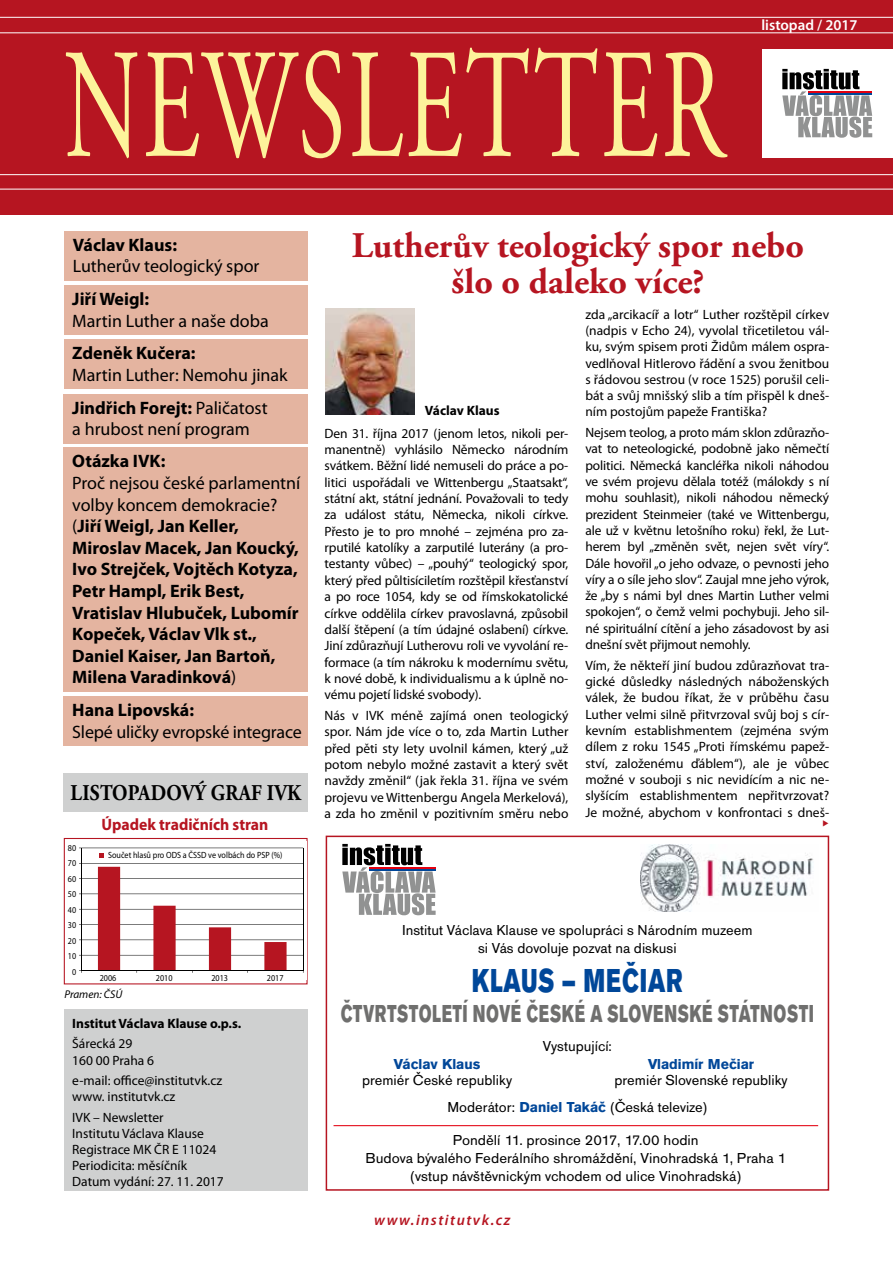
<style>
.page{position:relative;width:893px;height:1263px;background:#fff}
.page>*{position:absolute;margin:0;border:0;box-sizing:border-box;transform-origin:0 0}
.t1{font:156px "Adobe Garamond Pro";letter-spacing:.03em;color:#fdf39b;scale:.62 1}
.t2{font:700 36px/36px "Adobe Garamond Pro";color:#b61521;text-align:center}
.t3{font:900 34.5px "Accius TOT";letter-spacing:.035em;color:#004799;scale:.69 1}
.t4{font:900 25.5px "Accius TOT";letter-spacing:.035em;color:#6f6f6e;scale:.65 1}
.t5{font:700 22.5px "Adobe Garamond Pro";letter-spacing:.015em;color:#000;scale:.87 1}
.t6{font:700 18px/21.6px "Myriad Pro";color:#000}
.t7{font:18px/32.7px "Myriad Pro";color:#000}
.t8{font:700 16.5px "Myriad Pro";color:#b61521;scale:.95 1}
.t9{font:15px/18px "Accius TOT";color:#000;text-align:center}
.t10{font:700 15px "Accius TOT";color:#004799}
.t11{font:italic 600 15px "Myriad Pro";letter-spacing:.1em;color:#b61521}
.t12{font:600 15px "Myriad Pro";color:#fff}
.t13{font:13.5px/16.4px "Myriad Pro";color:#000;text-align:justify}
.t14{font:700 13.5px "Myriad Pro";color:#000}
.t15{font:italic 11.25px "Myriad Pro";color:#000}
.t16{font:9px/15.5px "Myriad Pro";color:#000;text-align:center;scale:.9 1}
.s1{font-weight:700}
.s2{font-weight:400}
.s3{font-weight:700;color:#004799}
</style>
<div class="page">
<div style="left:326px;top:836px;width:503px;height:355px;border:2px solid #b61521"></div>
<div style="left:0;top:0;width:893px;height:215px;background:#b61521"></div>
<div style="left:762px;top:50px;width:131px;height:108px;background:#fff"></div>
<svg style="left:782px;top:69px;width:90px;height:69px"></svg>
<hr style="left:808px;top:91px;width:64px;height:2px;background:#e3000f">
<hr style="left:808px;top:93px;width:64px;height:1px;background:#004799">
<hr style="left:0;top:17px;width:893px;height:1px;background:#fff">
<hr style="left:0;top:174px;width:893px;height:1px;background:#fff">
<hr style="left:0;top:33px;width:893px;height:1px;background:#fff">
<hr style="left:0;top:189px;width:893px;height:1px;background:#fff">
<div style="left:64px;top:285px;width:244px;height:50px;background:#e4b4a0"></div>
<div style="left:64px;top:339px;width:244px;height:50px;background:#e4b4a0"></div>
<div style="left:64px;top:394px;width:244px;height:50px;background:#e4b4a0"></div>
<div style="left:64px;top:696px;width:244px;height:50px;background:#e4b4a0"></div>
<div style="left:64px;top:448px;width:244px;height:244px;background:#e4b4a0"></div>
<div style="left:64px;top:231px;width:244px;height:50px;background:#e4b4a0"></div>
<div style="left:64px;top:1009px;width:244px;height:182px;background:#cfd0d0"></div>
<div style="left:64px;top:773px;width:244px;height:38px;background:#cfd0d0"></div>
<img style="left:325px;top:308px;width:89px;height:107px">
<div style="left:64px;top:838px;width:244px;height:146px;border:1px solid #b61521"></div>
<hr style="left:81px;top:955px;width:222px;height:1px;background:#000">
<hr style="left:81px;top:939px;width:222px;height:1px;background:#000">
<hr style="left:81px;top:924px;width:222px;height:1px;background:#000">
<hr style="left:81px;top:909px;width:222px;height:1px;background:#000">
<hr style="left:81px;top:894px;width:222px;height:1px;background:#000">
<hr style="left:81px;top:878px;width:222px;height:1px;background:#000">
<hr style="left:81px;top:863px;width:222px;height:1px;background:#000">
<hr style="left:81px;top:848px;width:222px;height:1px;background:#000">
<hr style="left:81px;top:848px;width:1px;height:122px;background:#000">
<hr style="left:303px;top:848px;width:1px;height:122px;background:#000">
<hr style="left:81px;top:970px;width:222px;height:1px;background:#000">
<svg style="left:98px;top:867px;width:189px;height:106px"></svg>
<svg style="left:99px;top:853px;width:5px;height:5px"></svg>
<hr style="left:334px;top:1125px;width:484px;height:1px;background:#e3000f">
<svg style="left:342px;top:844px;width:94px;height:71px"></svg>
<hr style="left:369px;top:867px;width:67px;height:2px;background:#e3000f">
<hr style="left:369px;top:869px;width:67px;height:1px;background:#004799">
<img style="left:641px;top:844px;width:172px;height:68px">
<h1 class="t1" style="left:64px;top:13px;width:1066px">NEWSLETTER</h1>
<p class="t12" style="left:761px;top:17px;width:98px">listopad / 2017</p>
<h3 class="t6" style="left:73px;top:234px;width:106px">Václav Klaus:</h3>
<h3 class="t7" style="left:73px;top:250px;width:188px">Lutherův teologický spor</h3>
<h3 class="t6" style="left:72px;top:288px;width:78px">Jiří Weigl:</h3>
<h3 class="t7" style="left:72px;top:305px;width:198px">Martin Luther a naše doba</h3>
<h3 class="t6" style="left:72px;top:343px;width:125px">Zdeněk Kučera:</h3>
<h3 class="t7" style="left:72px;top:359px;width:217px">Martin Luther: Nemohu jinak<br><span class="s1">Jindřich Forejt:</span> Paličatost</h3>
<h3 class="t7" style="left:72px;top:413px;width:179px">a hrubost není program</h3>
<h3 class="t6" style="left:72px;top:451px;width:95px">Otázka IVK:</h3>
<p class="t6" style="left:72px;top:472px;width:230px"><span class="s2">Proč nejsou české parlamentní volby koncem demokracie? (</span>Jiří Weigl, Jan Keller,<br>Miroslav Macek, Jan Koucký,<br>Ivo Strejček, Vojtěch Kotyza,<br>Petr Hampl, Erik Best,<br>Vratislav Hlubuček, Lubomír<br>Kopeček, Václav Vlk st.,<br>Daniel Kaiser, Jan Bartoň,<br>Milena Varadinková<span class="s2">)</span></p>
<h3 class="t6" style="left:72px;top:699px;width:123px">Hana Lipovská:</h3>
<h3 class="t7" style="left:72px;top:716px;width:231px">Slepé uličky evropské integrace</h3>
<h3 class="t5" style="left:71px;top:780px;width:267px">LISTOPADOVÝ GRAF IVK</h3>
<p class="t8" style="left:102px;top:815px;width:177px">Úpadek tradičních stran</p>
<p class="t16" style="left:108px;top:847px;width:195px">Součet hlasů pro ODS a ČSSD ve volbách do PSP (%)</p>
<p class="t16" style="left:68px;top:840px;width:11px">80<br>70<br>60<br>50<br>40<br>30<br>20<br>10<br>0</p>
<p class="t15" style="left:64px;top:988px;width:59px">Pramen: ČSÚ</p>
<p class="t16" style="left:100px;top:970px;width:20px">2006</p>
<p class="t16" style="left:156px;top:970px;width:20px">2010</p>
<p class="t16" style="left:211px;top:970px;width:20px">2013</p>
<p class="t16" style="left:267px;top:970px;width:20px">2017</p>
<p class="t14" style="left:72px;top:1016px;width:171px">Institut Václava Klause o.p.s.</p>
<p class="t13" style="left:72px;top:1036px;width:83px">Šárecká 29<br>160 00 Praha 6</p>
<p class="t13" style="left:72px;top:1072px;width:151px">e-mail: office@institutvk.cz www. institutvk.cz</p>
<p class="t13" style="left:72px;top:1109px;width:153px;text-align:left">IVK – Newsletter<br>Institutu Václava Klause<br>Registrace MK ČR E 11024<br>Periodicita: měsíčník<br>Datum vydání: 27. 11. 2017</p>
<h2 class="t2" style="left:352px;top:228px;width:453px">Lutherův teologický spor nebo šlo o daleko více?</h2>
<p class="t14" style="left:425px;top:402px;width:76px">Václav Klaus</p>
<p class="t13" style="left:325px;top:425px;width:245px">Den 31. října 2017 (jenom letos, nikoli per&shy;manentně) vyhlásilo Německo národním svátkem. Běžní lidé nemuseli do práce a po&shy;litici uspořádali ve Wittenbergu „Staatsakt“, státní akt, státní jednání. Považovali to tedy za událost státu, Německa, nikoli církve.<br>Přesto je to pro mnohé – zejména pro za&shy;rputilé katolíky a zarputilé luterány (a pro&shy;testanty vůbec) – „pouhý“ teologický spor, který před půltisíciletím rozštěpil křesťanství a po roce 1054, kdy se od římskokatolické církve oddělila církev pravoslavná, způsobil další štěpení (a tím údajné oslabení) církve.<br>Jiní zdůrazňují Lutherovu roli ve vyvolání re&shy;formace (a tím nákroku k modernímu světu, k nové době, k individualismu a k úplně no&shy;vému pojetí lidské svobody).</p>
<p class="t13" style="left:325px;top:707px;width:245px">Nás v IVK méně zajímá onen teologický spor. Nám jde více o to, zda Martin Luther před pěti sty lety uvolnil kámen, který „už potom nebylo možné zastavit a který svět navždy změnil“ (jak řekla 31. října ve svém projevu ve Wittenbergu Angela Merkelová), a zda ho změnil v pozitivním směru nebo</p>
<p class="t13" style="left:585px;top:306px;width:245px">zda „arcikacíř a lotr“ Luther rozštěpil církev (nadpis v Echo 24), vyvolal třicetiletou vál&shy;ku, svým spisem proti Židům málem ospra&shy;vedlňoval Hitlerovo řádění a svou ženitbou s řádovou sestrou (v roce 1525) porušil celi&shy;bát a svůj mnišský slib a tím přispěl k dneš&shy;ním postojům papeže Františka?</p>
<p class="t13" style="left:585px;top:424px;width:245px">Nejsem teolog, a proto mám sklon zdůrazňo&shy;vat to neteologické, podobně jako němečtí politici. Německá kancléřka nikoli náhodou ve svém projevu dělala totéž (málokdy s ní mohu souhlasit), nikoli náhodou německý prezident Steinmeier (také ve Wittenbergu, ale už v květnu letošního roku) řekl, že Lut&shy;herem byl „změněn svět, nejen svět víry“.<br>Dále hovořil „o jeho odvaze, o pevnosti jeho víry a o síle jeho slov“. Zaujal mne jeho výrok, že „by s námi byl dnes Martin Luther velmi spokojen“, o čemž velmi pochybuji. Jeho sil&shy;né spirituální cítění a jeho zásadovost by asi dnešní svět přijmout nemohly.</p>
<p class="t13" style="left:585px;top:657px;width:245px">Vím, že někteří jiní budou zdůrazňovat tra&shy;gické důsledky následných náboženských válek, že budou říkat, že v průběhu času Luther velmi silně přitvrzoval svůj boj s cír&shy;kevním establishmentem (zejména svým dílem z roku 1545 „Proti římskému papež&shy;ství, založenému ďáblem“), ale je vůbec možné v souboji s nic nevidícím a nic ne&shy;slyšícím establishmentem nepřitvrzovat?<br>Je možné, abychom v konfrontaci s dneš-</p>
<p class="t9" style="left:402px;top:921px;width:352px">Institut Václava Klause ve spolupráci s Národním muzeem si Vás dovoluje pozvat na diskusi</p>
<h3 class="t3" style="left:472px;top:960px;width:307px">KLAUS – MEČIAR</h3>
<h3 class="t4" style="left:341px;top:999px;width:729px">ČTVRTSTOLETÍ NOVÉ ČESKÉ A SLOVENSKÉ STÁTNOSTI</h3>
<p class="t9" style="left:543px;top:1037px;width:71px">Vystupující:</p>
<p class="t10" style="left:394px;top:1055px;width:88px">Václav Klaus</p>
<p class="t10" style="left:648px;top:1055px;width:108px">Vladimír Mečiar</p>
<p class="t9" style="left:362px;top:1071px;width:151px">premiér České republiky</p>
<p class="t9" style="left:447px;top:1067px;width:342px;line-height:26.5px;text-align:left;text-indent:167px">premiér Slovenské republiky<br>Moderátor: <span class="s3">Daniel Takáč</span> (Česká televize)</p>
<p class="t9" style="left:366px;top:1131px;width:422px">Pondělí 11. prosince 2017, 17.00 hodin<br>Budova bývalého Federálního shromáždění, Vinohradská 1, Praha 1 (vstup návštěvnickým vchodem od ulice Vinohradská)</p>
<p class="t11" style="left:374px;top:1212px;width:138px">www.institutvk.cz</p>
</div>
